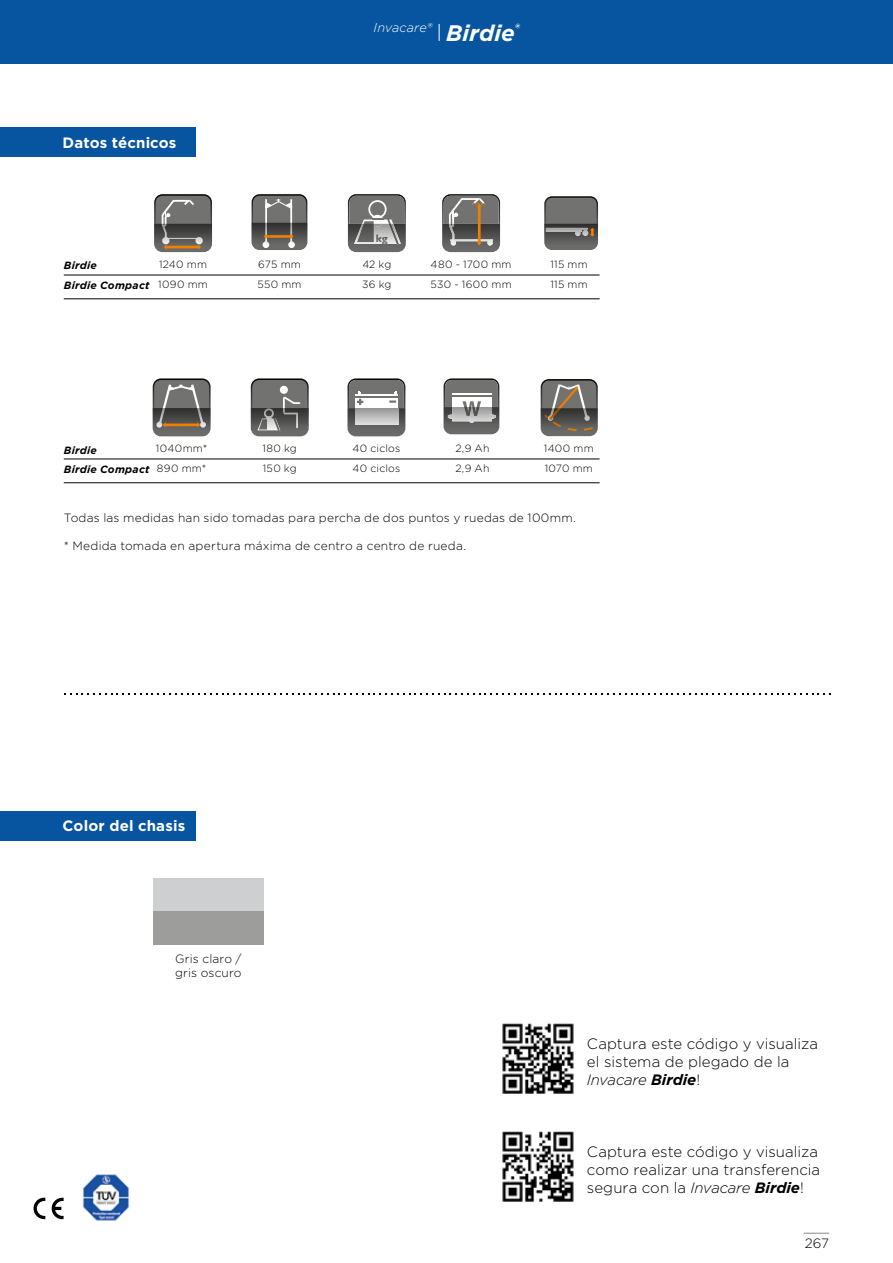
<style>
.page{position:relative;width:893px;height:1263px;background:#fff}
.page>*{position:absolute;margin:0;border:0;box-sizing:border-box;transform-origin:0 0}
.t1{font:300 15px/18px "Gotham";letter-spacing:.005em;color:#000}
.t2{font:700 15px "Gotham";letter-spacing:.01em;color:#fff}
.t3{font:300 13.5px "Gotham";color:#000}
.t4{font:italic 300 12.75px "Gotham";letter-spacing:.01em;color:#fff}
.t5{font:300 12px/14.4px "Gotham";letter-spacing:.015em;color:#000}
.t6{font:700 10.95px "Gill Sans";color:#727271}
.t7{font:300 10.5px/19.5px "Gotham";letter-spacing:.025em;color:#000}
.t8{font:italic 700 10.5px/19.5px "Gotham";letter-spacing:.03em;color:#000}
.s1{font-weight:700;font-size:22.5px}
.s2{font-weight:700;font-size:13.05px}
.s3{font-style:italic}
.s4{font-weight:700;font-style:italic}
</style>
<div class="page">
<div style="left:0;top:128px;width:196px;height:29px;background:#0755a0"></div>
<hr style="left:64px;top:275px;width:536px;height:1px;background:#000">
<svg style="left:347px;top:378px;width:58px;height:30px"></svg>
<hr style="left:354px;top:396px;width:45px;height:2px;background:#727271">
<img style="left:347px;top:408px;width:58px;height:28px">
<svg style="left:355px;top:408px;width:43px;height:16px"></svg>
<svg style="left:154px;top:194px;width:58px;height:58px;background:#706c68"></svg>
<svg style="left:252px;top:194px;width:55px;height:56px;background:#706d69"></svg>
<img style="left:442px;top:245px;width:58px;height:7px">
<svg style="left:442px;top:194px;width:58px;height:51px;background:#76726c"></svg>
<svg style="left:153px;top:378px;width:58px;height:58px;background:#726e6a"></svg>
<hr style="left:64px;top:459px;width:536px;height:1px;background:#000">
<img style="left:348px;top:245px;width:58px;height:7px">
<svg style="left:348px;top:194px;width:58px;height:51px;background:#818180"></svg>
<svg style="left:544px;top:196px;width:54px;height:54px;background:#6c6b69"></svg>
<div style="left:0;top:811px;width:196px;height:29px;background:#0755a0"></div>
<svg style="left:64px;top:693px;width:767px;height:1px"></svg>
<svg style="left:541px;top:379px;width:57px;height:57px;background:#6f6a64"></svg>
<img style="left:444px;top:423px;width:55px;height:11px">
<svg style="left:444px;top:378px;width:55px;height:45px"></svg>
<svg style="left:251px;top:378px;width:58px;height:58px;background:#6f6f6f"></svg>
<div style="left:0;top:0;width:893px;height:64px;background:#0755a0"></div>
<div style="left:153px;top:912px;width:110px;height:33px;background:#9d9d9c"></div>
<hr style="left:64px;top:298px;width:536px;height:1px;background:#000">
<hr style="left:64px;top:482px;width:536px;height:1px;background:#000">
<img style="left:83px;top:1174px;width:46px;height:47px">
<svg style="left:52px;top:1198px;width:12px;height:21px"></svg>
<svg style="left:34px;top:1198px;width:11px;height:21px"></svg>
<svg style="left:439px;top:24px;width:1px;height:17px"></svg>
<img style="left:502px;top:1131px;width:72px;height:71px">
<img style="left:502px;top:1023px;width:72px;height:71px">
<svg style="left:804px;top:1233px;width:25px;height:1px"></svg>
<p class="t4" style="left:374px;top:19px;width:147px">Invacare® <span class="s1">Birdie</span><span class="s2">®</span></p>
<p class="t2" style="left:63px;top:133px;width:115px">Datos técnicos</p>
<p class="t6" style="left:376px;top:232px;width:13px">kg</p>
<p class="t8" style="left:64px;top:256px;width:87px">Birdie<br>Birdie Compact</p>
<p class="t7" style="left:362px;top:254px;width:31px">42 kg<br>36 kg</p>
<p class="t7" style="left:158px;top:254px;width:51px">1240 mm<br>1090 mm</p>
<p class="t7" style="left:257px;top:254px;width:46px">675 mm<br>550 mm</p>
<p class="t7" style="left:431px;top:254px;width:83px">480 - 1700 mm<br>530 - 1600 mm</p>
<p class="t7" style="left:550px;top:254px;width:39px">115 mm<br>115 mm</p>
<p class="t7" style="left:156px;top:439px;width:53px">1040mm*<br>890 mm*</p>
<p class="t8" style="left:64px;top:440px;width:87px">Birdie<br>Birdie Compact</p>
<p class="t7" style="left:263px;top:439px;width:36px">180 kg<br>150 kg</p>
<p class="t7" style="left:353px;top:439px;width:49px">40 ciclos<br>40 ciclos</p>
<p class="t7" style="left:455px;top:439px;width:36px">2,9 Ah<br>2,9 Ah</p>
<p class="t7" style="left:544px;top:439px;width:51px">1400 mm<br>1070 mm</p>
<p class="t5" style="left:64px;top:510px;width:514px">Todas las medidas han sido tomadas para percha de dos puntos y ruedas de 100mm.</p>
<p class="t5" style="left:64px;top:539px;width:404px">* Medida tomada en apertura máxima de centro a centro de rueda.</p>
<p class="t2" style="left:63px;top:816px;width:124px">Color del chasis</p>
<p class="t5" style="left:175px;top:951px;width:68px">Gris claro / gris oscuro</p>
<p class="t1" style="left:587px;top:1034px;width:233px">Captura este código y visualiza el sistema de plegado de la<br><span class="s3">Invacare</span> <span class="s4">Birdie</span>!</p>
<p class="t1" style="left:587px;top:1142px;width:235px">Captura este código y visualiza como realizar una transferencia segura con la <span class="s3">Invacare</span> <span class="s4">Birdie</span>!</p>
<p class="t3" style="left:805px;top:1234px;width:26px">267</p>
</div>
